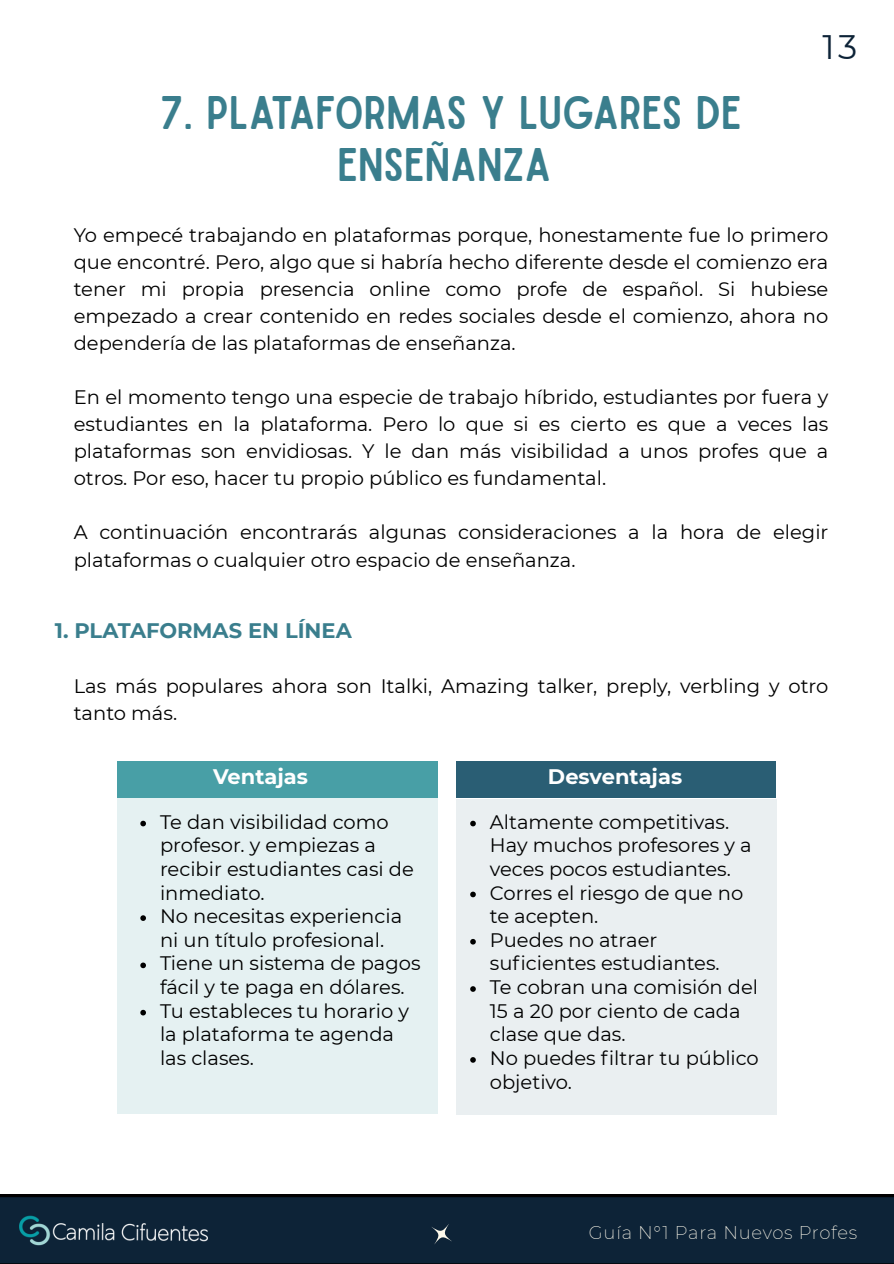
<style>
.page{position:relative;width:894px;height:1264px;background:#fff}
.page>*{position:absolute;margin:0;border:0;box-sizing:border-box;transform-origin:0 0}
.t1{font:45px/51.8px "Sailors";color:#3a7e8d;text-align:center}
.t2{font:33.9px "Montserrat";color:#0d2337}
.t3{font:700 21px "Montserrat";color:#3a7e8d}
.t4{font:700 21px "Montserrat";color:#fff}
.t5{font:19.5px/23.7px "Montserrat";color:#000}
.t6{font:200 18px "Montserrat";letter-spacing:.04em;color:#fdf9eb}
</style>
<div class="page">
<div style="left:118px;top:760px;width:320px;height:37px;background:#489fa6"></div>
<div style="left:456px;top:760px;width:320px;height:37px;background:#2a5e74"></div>
<div style="left:118px;top:797px;width:320px;height:317px;background:#e5f1f2"></div>
<svg style="left:140px;top:820px;width:6px;height:6px"></svg>
<svg style="left:140px;top:915px;width:6px;height:5px"></svg>
<svg style="left:140px;top:962px;width:6px;height:6px"></svg>
<svg style="left:140px;top:1009px;width:6px;height:6px"></svg>
<div style="left:456px;top:799px;width:320px;height:315px;background:#eaeff1"></div>
<svg style="left:470px;top:820px;width:5px;height:6px"></svg>
<svg style="left:470px;top:891px;width:5px;height:6px"></svg>
<svg style="left:470px;top:939px;width:5px;height:5px"></svg>
<svg style="left:470px;top:986px;width:5px;height:5px"></svg>
<svg style="left:470px;top:1057px;width:5px;height:5px"></svg>
<div style="left:0;top:1194px;width:893px;height:69px;background:#0d2337"></div>
<svg style="left:423px;top:1215px;width:36px;height:37px"></svg>
<img style="left:20px;top:1194px;width:188px;height:69px">
<p class="t1" style="left:160px;top:89px;width:583px">7. PLATAFORMAS Y LUGARES DE<br>ENSEÑANZA</p>
<p class="t2" style="left:822px;top:27px;width:36px">13</p>
<h4 class="t5" style="left:74px;top:222px;width:756px;line-height:27px;text-align:justify">Yo empecé trabajando en plataformas porque, honestamente fue lo primero que encontré. Pero, algo que si habría hecho diferente desde el comienzo era tener mi propia presencia online como profe de español. Si hubiese empezado a crear contenido en redes sociales desde el comienzo, ahora no dependería de las plataformas de enseñanza.</h4>
<h4 class="t5" style="left:74px;top:384px;width:756px;line-height:27px;text-align:justify">En el momento tengo una especie de trabajo híbrido, estudiantes por fuera y estudiantes en la plataforma. Pero lo que si es cierto es que a veces las plataformas son envidiosas. Y le dan más visibilidad a unos profes que a otros. Por eso, hacer tu propio público es fundamental.</h4>
<h4 class="t5" style="left:74px;top:519px;width:756px;line-height:27px">A continuación encontrarás algunas consideraciones a la hora de elegir plataformas o cualquier otro espacio de enseñanza.</h4>
<h4 class="t3" style="left:55px;top:618px;width:298px">1. PLATAFORMAS EN LÍNEA</h4>
<h3 class="t5" style="left:74px;top:672px;width:756px;line-height:27px">Las más populares ahora son Italki, Amazing talker, preply, verbling y otro tanto más.</h3>
<p class="t4" style="left:213px;top:763px;width:96px">Ventajas</p>
<p class="t4" style="left:548px;top:763px;width:136px">Desventajas</p>
<p class="t5" style="left:160px;top:809px;width:255px">Te dan visibilidad como profesor. y empiezas a recibir estudiantes casi de inmediato.</p>
<h3 class="t5" style="left:160px;top:904px;width:244px">No necesitas experiencia ni un título profesional.</h3>
<p class="t5" style="left:160px;top:951px;width:262px">Tiene un sistema de pagos</p>
<p class="t5" style="left:160px;top:975px;width:246px">fácil y te paga en dólares.</p>
<p class="t5" style="left:160px;top:998px;width:250px">Tu estableces tu horario y la plataforma te agenda las clases.</p>
<p class="t5" style="left:489px;top:809px;width:263px">Altamente competitivas.<br>Hay muchos profesores y a veces pocos estudiantes.</p>
<p class="t5" style="left:489px;top:880px;width:255px">Corres el riesgo de que no te acepten.</p>
<p class="t5" style="left:489px;top:928px;width:169px">Puedes no atraer</p>
<p class="t5" style="left:489px;top:951px;width:231px">suficientes estudiantes.</p>
<p class="t5" style="left:489px;top:975px;width:270px">Te cobran una comisión del<br>15 a 20 por ciento de cada clase que das.</p>
<p class="t5" style="left:489px;top:1046px;width:270px">No puedes fi ltrar tu público objetivo.</p>
<p class="t6" style="left:588px;top:1221px;width:270px">Guía N°1 Para Nuevos Profes</p>
</div>
